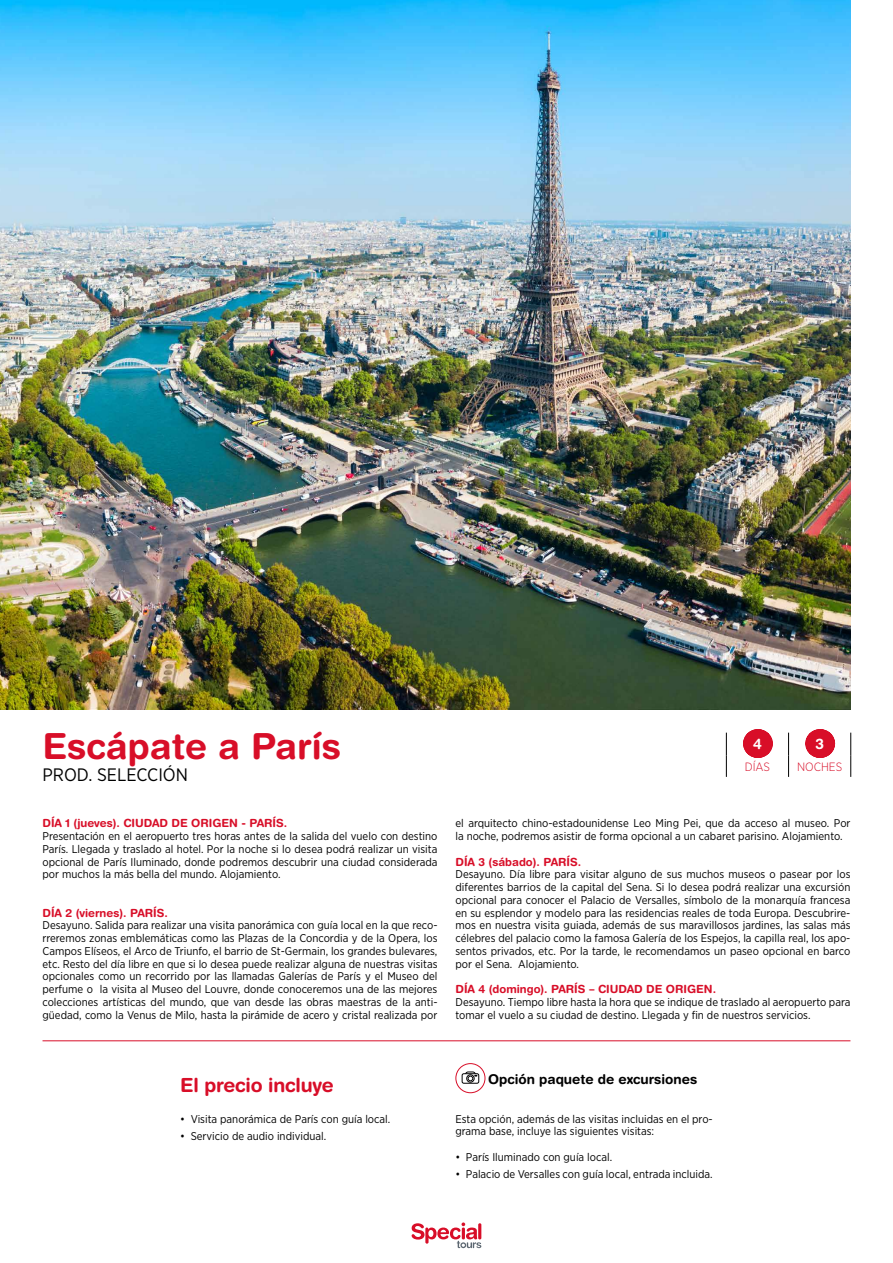
<style>
.page{position:relative;width:893px;height:1263px;background:#fff}
.page>*{position:absolute;margin:0;border:0;box-sizing:border-box;transform-origin:0 0}
.t1{font:700 36px "Helvetica Rounded LT Std";color:#d80e28}
.t2{font:700 19.5px "Helvetica Rounded LT Std";letter-spacing:-.01em;color:#d80e28}
.t3{font:18px "Gotham Narrow";color:#000}
.t4{font:700 14.55px "Helvetica Rounded LT Std";color:#fff}
.t5{font:700 13.5px "Helvetica Rounded LT Std";color:#000}
.t6{font:300 12px "Gotham Narrow";color:#d80e28}
.t7{font:11.25px/12.8px "Gotham Narrow";color:#000;text-align:justify}
.t8{font:700 11.25px "Helvetica Rounded LT Std";color:#d80e28}
</style>
<div class="page">
<div style="left:455px;top:1063px;width:30px;height:30px;border:1px solid #d80e28;border-radius:50%"></div>
<div style="left:465px;top:1072px;width:11px;height:9px;border:1px solid #000;border-radius:3px"></div>
<div style="left:462px;top:1074px;width:17px;height:9px;background:#fff;border-radius:2px"></div>
<div style="left:462px;top:1073px;width:17px;height:10px;border:1px solid #000;border-radius:2px"></div>
<div style="left:466px;top:1074px;width:8px;height:8px;border:1px solid #000;border-radius:50%"></div>
<svg style="left:468px;top:1075px;width:9px;height:6px"></svg>
<hr style="left:43px;top:1040px;width:807px;height:1px;background:#d80e28">
<svg style="left:726px;top:733px;width:1px;height:44px"></svg>
<svg style="left:788px;top:733px;width:1px;height:44px"></svg>
<svg style="left:850px;top:733px;width:1px;height:44px"></svg>
<svg style="left:757px;top:729px;width:2px;height:29px"></svg>
<svg style="left:819px;top:729px;width:2px;height:29px"></svg>
<svg style="left:412px;top:1222px;width:69px;height:26px"></svg>
<img style="left:0;top:0;width:850px;height:710px">
<h1 class="t1" style="left:43px;top:724px;width:300px">Escápate a París</h1>
<h3 class="t3" style="left:43px;top:763px;width:147px">PROD. SELECCIÓN</h3>
<p class="t8" style="left:43px;top:816px;width:246px">DÍA 1 (jueves). CIUDAD DE ORIGEN - PARÍS.</p>
<p class="t7" style="left:43px;top:829px;width:396px">Presentación en el aeropuerto tres horas antes de la salida del vuelo con destino París. Llegada y traslado al hotel. Por la noche si lo desea podrá realizar un visita opcional de París Iluminado, donde podremos descubrir una ciudad considerada por muchos la más bella del mundo. Alojamiento.</p>
<p class="t8" style="left:43px;top:906px;width:127px">DÍA 2 (viernes). PARÍS.</p>
<p class="t7" style="left:43px;top:919px;width:396px">Desayuno. Salida para realizar una visita panorámica con guía local en la que reco&shy;rreremos zonas emblemáticas como las Plazas de la Concordia y de la Opera, los Campos Elíseos, el Arco de Triunfo, el barrio de St-Germain, los grandes bulevares, etc. Resto del día libre en que si lo desea puede realizar alguna de nuestras visitas opcionales como un recorrido por las llamadas Galerías de París y el Museo del perfume o la visita al Museo del Louvre, donde conoceremos una de las mejores colecciones artísticas del mundo, que van desde las obras maestras de la anti&shy;güedad, como la Venus de Milo, hasta la pirámide de acero y cristal realizada por</p>
<p class="t4" style="left:753px;top:735px;width:10px">4</p>
<p class="t4" style="left:815px;top:735px;width:10px">3</p>
<p class="t6" style="left:745px;top:759px;width:27px">DÍAS</p>
<p class="t6" style="left:797px;top:759px;width:47px">NOCHES</p>
<p class="t7" style="left:455px;top:817px;width:396px">el arquitecto chino-estadounidense Leo Ming Pei, que da acceso al museo. Por la noche, podremos asistir de forma opcional a un cabaret parisino. Alojamiento.</p>
<p class="t8" style="left:455px;top:855px;width:127px">DÍA 3 (sábado). PARÍS.</p>
<p class="t7" style="left:455px;top:868px;width:396px">Desayuno. Día libre para visitar alguno de sus muchos museos o pasear por los diferentes barrios de la capital del Sena. Si lo desea podrá realizar una excursión opcional para conocer el Palacio de Versalles, símbolo de la monarquía francesa en su esplendor y modelo para las residencias reales de toda Europa. Descubrire&shy;mos en nuestra visita guiada, además de sus maravillosos jardines, las salas más célebres del palacio como la famosa Galería de los Espejos, la capilla real, los apo&shy;sentos privados, etc. Por la tarde, le recomendamos un paseo opcional en barco por el Sena. Alojamiento.</p>
<p class="t8" style="left:455px;top:982px;width:262px">DÍA 4 (domingo). PARÍS – CIUDAD DE ORIGEN.</p>
<p class="t7" style="left:455px;top:995px;width:396px">Desayuno. Tiempo libre hasta la hora que se indique de traslado al aeropuerto para tomar el vuelo a su ciudad de destino. Llegada y fin de nuestros servicios.</p>
<h2 class="t2" style="left:180px;top:1074px;width:155px">El precio incluye</h2>
<p class="t7" style="left:180px;top:1112px;width:212px">• Visita panorámica de París con guía local.</p>
<p class="t7" style="left:180px;top:1129px;width:148px">• Servicio de audio individual.</p>
<p class="t5" style="left:488px;top:1071px;width:210px">Opción paquete de excursiones</p>
<p class="t7" style="left:455px;top:1112px;width:259px">Esta opción, además de las visitas incluidas en el pro&shy;grama base, incluye las siguientes visitas:</p>
<p class="t7" style="left:455px;top:1150px;width:158px">• París Iluminado con guía local.</p>
<p class="t7" style="left:455px;top:1167px;width:259px">• Palacio de Versalles con guía local, entrada incluida.</p>
</div>
